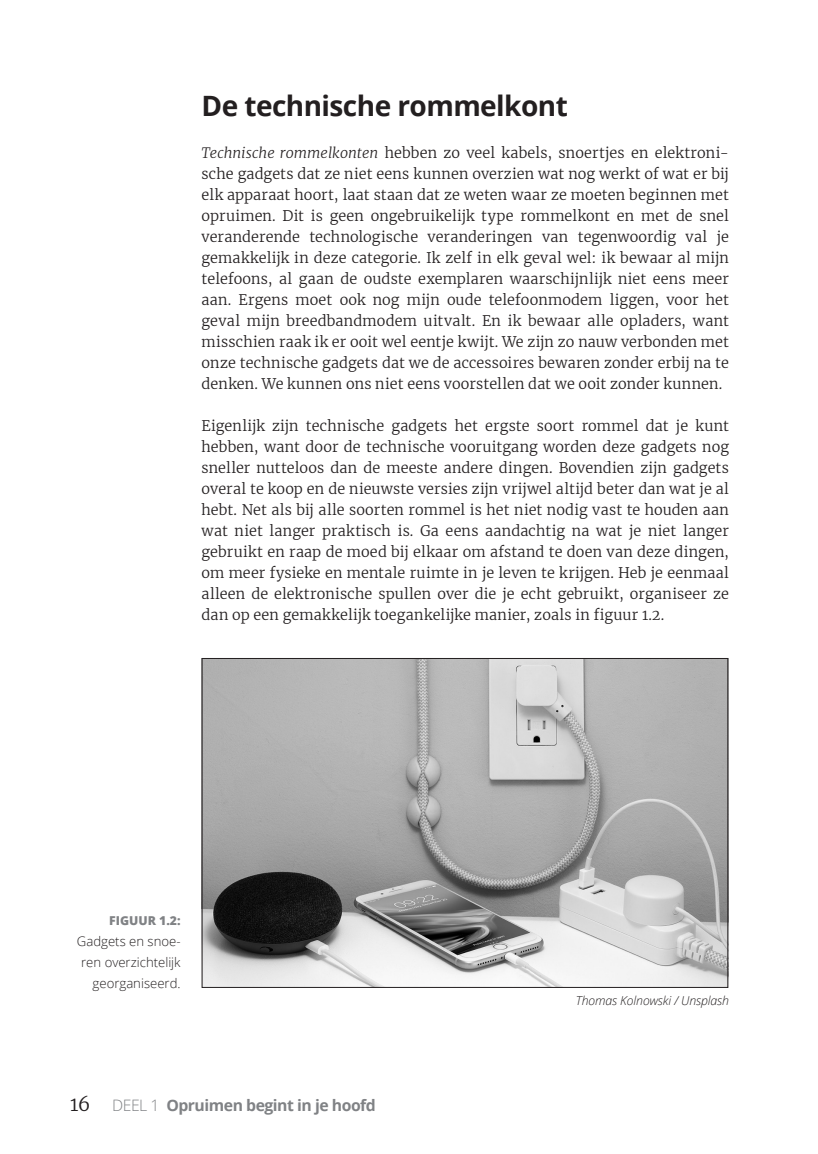
<style>
.page{position:relative;width:818px;height:1154px;background:#fff}
.page>*{position:absolute;margin:0;border:0;box-sizing:border-box;transform-origin:0 0}
.t1{font:700 28px "Open Sans";letter-spacing:-.02em;color:#231f20}
.t2{font:700 15.75px "Open Sans";letter-spacing:-.03em;color:#808285}
.t3{font:300 14.35px/21px "Merriweather";letter-spacing:.01em;color:#231f20;text-align:justify}
.t4{font:300 13.12px/21px "Open Sans";color:#231f20;text-align:right}
.t5{font:italic 300 12.25px "Open Sans";letter-spacing:-.005em;color:#231f20}
.t6{font:800 12.25px "Open Sans";color:#808285}
.s1{font-style:italic}
.s2{font-family:"Merriweather";font-weight:300;font-size:19.25px;color:#231f20}
.s3{font-weight:300}
</style>
<div class="page">
<img style="left:204px;top:660px;width:521px;height:325px">
<h1 class="t1" style="left:201px;top:86px;width:367px">De technische rommelkont</h1>
<p class="t3" style="left:201px;top:142px;width:528px"><span class="s1">Technische rommelkonten</span> hebben zo veel kabels, snoertjes en elektroni&shy;sche gadgets dat ze niet eens kunnen overzien wat nog werkt of wat er bij elk apparaat hoort, laat staan dat ze weten waar ze moeten beginnen met opruimen. Dit is geen ongebruikelijk type rommelkont en met de snel veranderende technologische veranderingen van tegenwoordig val je gemakkelijk in deze categorie. Ik zelf in elk geval wel: ik bewaar al mijn telefoons, al gaan de oudste exemplaren waarschijnlijk niet eens meer aan. Ergens moet ook nog mijn oude telefoonmodem liggen, voor het geval mijn breedbandmodem uitvalt. En ik bewaar alle opladers, want misschien raak ik er ooit wel eentje kwijt. We zijn zo nauw verbonden met onze technische gadgets dat we de accessoires bewaren zonder erbij na te denken. We kunnen ons niet eens voorstellen dat we ooit zonder kunnen.</p>
<p class="t3" style="left:201px;top:415px;width:528px">Eigenlijk zijn technische gadgets het ergste soort rommel dat je kunt hebben, want door de technische vooruitgang worden deze gadgets nog sneller nutteloos dan de meeste andere dingen. Bovendien zijn gadgets overal te koop en de nieuwste versies zijn vrijwel altijd beter dan wat je al hebt. Net als bij alle soorten rommel is het niet nodig vast te houden aan wat niet langer praktisch is. Ga eens aandachtig na wat je niet langer gebruikt en raap de moed bij elkaar om afstand te doen van deze dingen, om meer fysieke en mentale ruimte in je leven te krijgen. Heb je eenmaal alleen de elektronische spullen over die je echt gebruikt, organiseer ze dan op een gemakkelijk toegankelijke manier, zoals in figuur 1.2.</p>
<p class="t6" style="left:109px;top:910px;width:73px">FIGUUR 1.2:</p>
<p class="t4" style="left:77px;top:929px;width:105px">Gadgets en snoe&shy;ren overzichtelijk georganiseerd.</p>
<p class="t5" style="left:575px;top:992px;width:154px">Thomas Kolnowski / Unsplash</p>
<p class="t2" style="left:70px;top:1093px;width:307px"><span class="s2">16</span> <span class="s3">DEEL 1</span> Opruimen begint in je hoofd</p>
</div>
